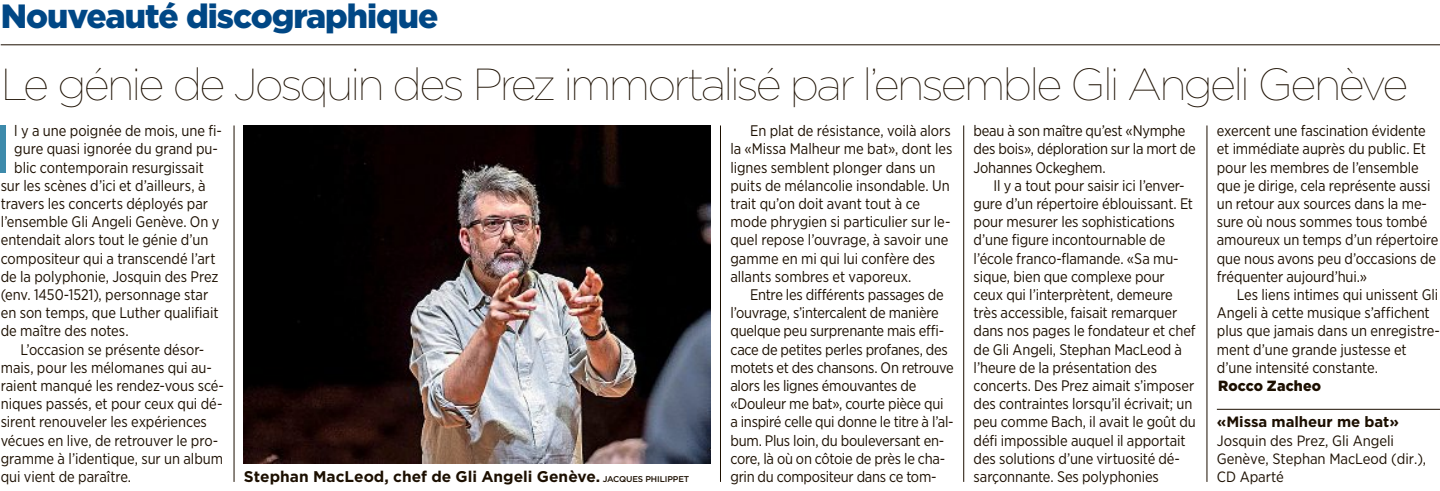
<style>
.page{position:relative;width:1440px;height:491px;background:#fff}
.page>*{position:absolute;margin:0;border:0;box-sizing:border-box;transform-origin:0 0}
.t1{font:67.2px "Gotham Book OV CCAIKS";color:#3d8aab;scale:.96 1}
.t2{font:44.8px "Gotham Thin OV CCAIKV";letter-spacing:-.06em;color:#1c0f00}
.t3{font:33.6px "Gotham Black OV CCAIKT";letter-spacing:-.03em;color:#004785}
.t4{font:15.4px "Gotham Bold OV CCAIKR";color:#1c0f00}
.t5{font:15.22px/18.2px "Gotham Semi Narrow OV CCAIKU";letter-spacing:-.005em;color:#1c0f00;scale:.96 1}
.t6{font:14.88px/18.2px "Gotham Semi Narrow OV CCAIKU";letter-spacing:-.005em;color:#1c0f00}
.t7{font:14.88px "Gotham Bold OV CCAIKR";letter-spacing:-.005em;color:#1c0f00}
.t8{font:14.7px "Gotham Black OV CCAIKT";letter-spacing:.01em;color:#1c0f00;scale:.96 1}
.s1{font-family:"Gotham Medium OV CCAIKW";font-size:8.4px}
</style>
<div class="page">
<hr style="left:1216px;top:409px;width:223px;height:1px;background:#1c0f00">
<hr style="left:1px;top:44px;width:1438px;height:1px;background:#1c0f00">
<img style="left:244px;top:125px;width:466px;height:338px">
<hr style="left:234px;top:125px;width:1px;height:357px;background:#1c0f00">
<hr style="left:963px;top:125px;width:1px;height:357px;background:#1c0f00">
<hr style="left:720px;top:125px;width:1px;height:357px;background:#1c0f00">
<hr style="left:1206px;top:125px;width:1px;height:357px;background:#1c0f00">
<h3 class="t3" style="left:1px;top:-3px;width:439px">Nouveauté discographique</h3>
<h2 class="t2" style="left:1px;top:58px;width:1408px">Le génie de Josquin des Prez immortalisé par l’ensemble Gli Angeli Genève</h2>
<h1 class="t1" style="left:-6px;top:110px;width:21px">I</h1>
<p class="t5" style="left:14px;top:122px;width:218px">l y a une poignée de mois, une fi-</p>
<p class="t5" style="left:14px;top:140px;width:214px">gure quasi ignorée du grand pu-</p>
<p class="t5" style="left:14px;top:158px;width:199px">blic contemporain resurgissait</p>
<p class="t5" style="left:1px;top:176px;width:215px">sur les scènes d’ici et d’ailleurs, à</p>
<p class="t5" style="left:1px;top:194px;width:217px">travers les concerts déployés par</p>
<p class="t5" style="left:1px;top:213px;width:229px">l’ensemble Gli Angeli Genève. On y</p>
<p class="t5" style="left:1px;top:231px;width:218px">entendait alors tout le génie d’un</p>
<p class="t5" style="left:1px;top:249px;width:225px">compositeur qui a transcendé l’art</p>
<p class="t5" style="left:1px;top:267px;width:228px">de la polyphonie, Josquin des Prez</p>
<p class="t5" style="left:1px;top:285px;width:218px">(env. 1450-1521), personnage star</p>
<p class="t5" style="left:1px;top:303px;width:228px">en son temps, que Luther qualifiait</p>
<p class="t5" style="left:1px;top:322px;width:135px">de maître des notes.</p>
<p class="t5" style="left:21px;top:340px;width:193px">L’occasion se présente désor-</p>
<p class="t5" style="left:1px;top:358px;width:221px">mais, pour les mélomanes qui au-</p>
<p class="t5" style="left:1px;top:376px;width:234px">raient manqué les rendez-vous scé-</p>
<p class="t5" style="left:1px;top:394px;width:232px">niques passés, et pour ceux qui dé-</p>
<p class="t5" style="left:1px;top:413px;width:216px">sirent renouveler les expériences</p>
<p class="t5" style="left:1px;top:431px;width:228px">vécues en live, de retrouver le pro-</p>
<p class="t5" style="left:1px;top:449px;width:233px">gramme à l’identique, sur un album</p>
<p class="t5" style="left:1px;top:467px;width:137px">qui vient de paraître.</p>
<p class="t4" style="left:244px;top:467px;width:447px">Stephan MacLeod, chef de Gli Angeli Genève. <span class="s1">JACQUES PHILIPPET</span></p>
<p class="t5" style="left:730px;top:122px;width:233px;text-indent:20px">En plat de résistance, voilà alors la «Missa Malheur me bat», dont les lignes semblent plonger dans un puits de mélancolie insondable. Un trait qu’on doit avant tout à ce mode phrygien si particulier sur le&shy;quel repose l’ouvrage, à savoir une gamme en mi qui lui confère des allants sombres et vaporeux.</p>
<p class="t5" style="left:730px;top:285px;width:234px;text-indent:20px">Entre les différents passages de l’ouvrage, s’intercalent de manière quelque peu surprenante mais effi&shy;cace de petites perles profanes, des motets et des chansons. On retrouve alors les lignes émouvantes de «Douleur me bat», courte pièce qui a inspiré celle qui donne le titre à l’al&shy;bum. Plus loin, du bouleversant en&shy;core, là où on côtoie de près le cha&shy;grin du compositeur dans ce tom-</p>
<p class="t5" style="left:973px;top:122px;width:233px">beau à son maître qu’est «Nymphe des bois», déploration sur la mort de<br>Johannes Ockeghem.</p>
<p class="t5" style="left:973px;top:176px;width:233px;text-indent:20px">Il y a tout pour saisir ici l’enver&shy;gure d’un répertoire éblouissant. Et pour mesurer les sophistications d’une figure incontournable de l’école franco-flamande. «Sa mu&shy;sique, bien que complexe pour ceux qui l’interprètent, demeure très accessible, faisait remarquer dans nos pages le fondateur et chef de Gli Angeli, Stephan MacLeod à l’heure de la présentation des concerts. Des Prez aimait s’imposer des contraintes lorsqu’il écrivait; un peu comme Bach, il avait le goût du défi impossible auquel il apportait des solutions d’une virtuosité dé&shy;sarçonnante. Ses polyphonies</p>
<p class="t5" style="left:1216px;top:122px;width:232px">exercent une fascination évidente et immédiate auprès du public. Et pour les membres de l’ensemble que je dirige, cela représente aussi un retour aux sources dans la me&shy;sure où nous sommes tous tombé amoureux un temps d’un répertoire que nous avons peu d’occasions de fréquenter aujourd’hui.»</p>
<p class="t5" style="left:1216px;top:285px;width:234px;text-indent:20px">Les liens intimes qui unissent Gli<br>Angeli à cette musique s’affichent plus que jamais dans un enregistre&shy;ment d’une grande justesse et d’une intensité constante.</p>
<p class="t8" style="left:1217px;top:377px;width:109px">Rocco Zacheo</p>
<p class="t7" style="left:1216px;top:413px;width:184px">«Missa malheur me bat»</p>
<p class="t6" style="left:1216px;top:431px;width:211px">Josquin des Prez, Gli Angeli<br>Genève, Stephan MacLeod (dir.),<br>CD Aparté</p>
</div>
